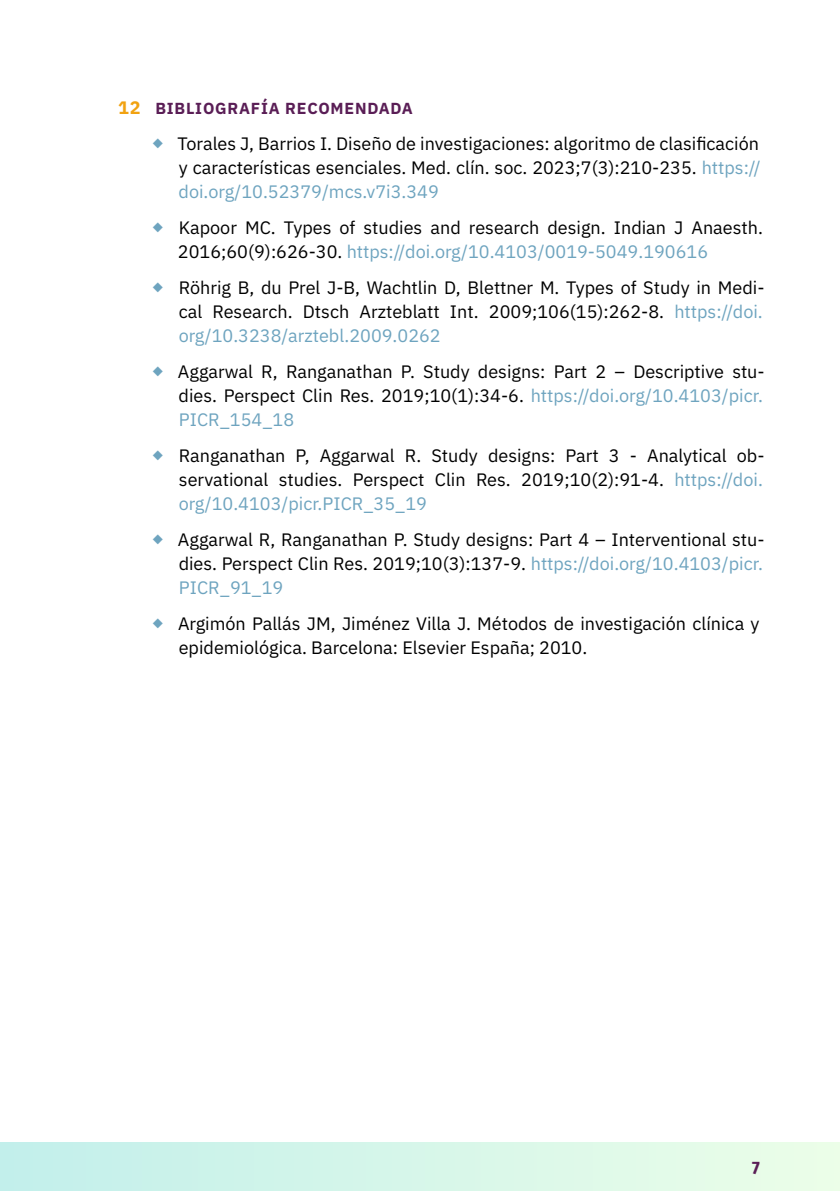
<style>
.page{position:relative;width:840px;height:1191px;background:#fff}
.page>*{position:absolute;margin:0;border:0;box-sizing:border-box;transform-origin:0 0}
.t1{font:18px/24px "IBM Plex Sans";color:#000;text-align:justify}
.t2{font:700 18px "Fira Sans Condensed";color:#5a1e56}
.t3{font:700 16px "IBM Plex Sans";letter-spacing:.05em;color:#5a1e56}
.s1{font-size:18px;color:#f1a211}
.s2{color:#6ea4bf}
</style>
<div class="page">
<div style="left:0;top:1142px;width:839px;height:49px;background:linear-gradient(to right,#c2efeb,#ecfee8)"></div>
<p class="t3" style="left:118px;top:96px;width:296px"><span class="s1">12</span> BIBLIOGRAFÍA RECOMENDADA</p>
<p class="t1" style="left:177px;top:130px;width:584px">Torales J, Barrios I. Diseño de investigaciones: algoritmo de clasificación y características esenciales. Med. clín. soc. 2023;7(3):210-235. <span class="s2">https:// doi.org/10.52379/mcs.v7i3.349</span></p>
<p class="t1" style="left:178px;top:214px;width:586px">Kapoor MC. Types of studies and research design. Indian J Anaesth.<br>2016;60(9):626-30. <span class="s2">https://doi.org/10.4103/0019-5049.190616</span></p>
<p class="t1" style="left:178px;top:274px;width:587px">Röhrig B, du Prel J-B, Wachtlin D, Blettner M. Types of Study in Medi&shy;cal Research. Dtsch Arzteblatt Int. 2009;106(15):262-8. <span class="s2">https://doi. org/10.3238/arztebl.2009.0262</span></p>
<p class="t1" style="left:178px;top:358px;width:588px">Aggarwal R, Ranganathan P. Study designs: Part 2 – Descriptive stu&shy;dies. Perspect Clin Res. 2019;10(1):34-6. <span class="s2">https://doi.org/10.4103/picr.<br>PICR_154_18</span></p>
<p class="t1" style="left:179px;top:442px;width:587px">Ranganathan P, Aggarwal R. Study designs: Part 3 - Analytical ob&shy;servational studies. Perspect Clin Res. 2019;10(2):91-4. <span class="s2">https://doi. org/10.4103/picr.PICR_35_19</span></p>
<p class="t1" style="left:178px;top:526px;width:588px">Aggarwal R, Ranganathan P. Study designs: Part 4 – Interventional stu&shy;dies. Perspect Clin Res. 2019;10(3):137-9. <span class="s2">https://doi.org/10.4103/picr.<br>PICR_91_19</span></p>
<p class="t1" style="left:178px;top:610px;width:582px">Argimón Pallás JM, Jiménez Villa J. Métodos de investigación clínica y epidemiológica. Barcelona: Elsevier España; 2010.</p>
<p class="t2" style="left:751px;top:1152px;width:9px">7</p>
</div>
